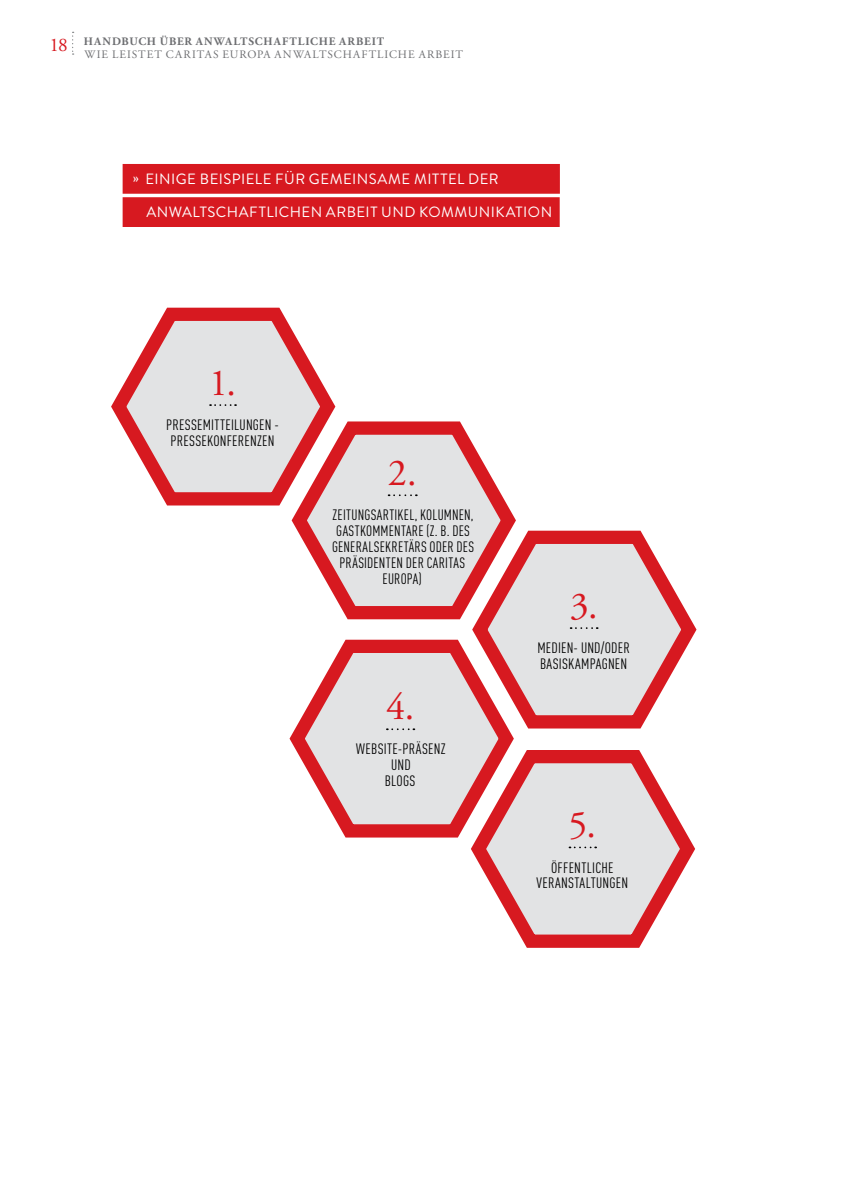
<style>
.page{position:relative;width:844px;height:1191px;background:#fff}
.page>*{position:absolute;margin:0;border:0;box-sizing:border-box;transform-origin:0 0}
.t1{font:38.15px "Adobe Garamond Pro";color:#d71920}
.t2{font:19.25px "Adobe Garamond Pro";color:#d71920}
.t3{font:14.88px/15.8px "DIN Cond";letter-spacing:.015em;color:#000;text-align:center}
.t4{font:14.88px "Brandon Grotesque";letter-spacing:.035em;color:#fff}
.t5{font:11.38px "Adobe Garamond Pro";letter-spacing:.085em;color:#6d6e71}
.t6{font:700 11.38px "Adobe Garamond Pro";letter-spacing:.075em;color:#6d6e71}
</style>
<div class="page">
<svg style="left:72px;top:32px;width:2px;height:23px"></svg>
<div style="left:123px;top:164px;width:436px;height:30px;background:#d71920"></div>
<div style="left:123px;top:197px;width:436px;height:30px;background:#d71920"></div>
<svg style="left:111px;top:307px;width:172px;height:114px"></svg>
<svg style="left:119px;top:314px;width:578px;height:634px"></svg>
<svg style="left:282px;top:628px;width:239px;height:216px"></svg>
<p class="t2" style="left:50px;top:33px;width:20px">18</p>
<p class="t6" style="left:84px;top:35px;width:302px">HANDBUCH ÜBER ANWALTSCHAFTLICHE ARBEIT</p>
<p class="t5" style="left:84px;top:47px;width:380px">WIE LEISTET CARITAS EUROPA ANWALTSCHAFTLICHE ARBEIT</p>
<p class="t4" style="left:133px;top:169px;width:367px">» EINIGE BEISPIELE FÜR GEMEINSAME MITTEL DER</p>
<p class="t4" style="left:146px;top:202px;width:407px">ANWALTSCHAFTLICHEN ARBEIT UND KOMMUNIKATION</p>
<h1 class="t1" style="left:209px;top:360px;width:28px">1.</h1>
<p class="t3" style="left:166px;top:417px;width:114px;text-align:left">PRESSEMITTEILUNGEN -<br>PRESSEKONFERENZEN</p>
<h1 class="t1" style="left:387px;top:450px;width:30px">2.</h1>
<p class="t3" style="left:332px;top:507px;width:143px">ZEITUNGSARTIKEL, KOLUMNEN,<br>GASTKOMMENTARE (Z. B. DES<br>GENERALSEKRETÄRS ODER DES<br>PRÄSIDENTEN DER CARITAS<br>EU ROPA)</p>
<h1 class="t1" style="left:386px;top:684px;width:30px">4.</h1>
<p class="t3" style="left:356px;top:741px;width:91px">WEBSITE-PRÄSENZ<br>UND<br>BLOGS</p>
<h1 class="t1" style="left:569px;top:583px;width:29px">3.</h1>
<p class="t3" style="left:537px;top:640px;width:94px;text-align:left">MEDIEN- UND/ODER<br>BASISKAMPAGNEN</p>
<h1 class="t1" style="left:568px;top:802px;width:29px">5.</h1>
<p class="t3" style="left:536px;top:859px;width:93px">ÖFFENTLICHE<br>VERANSTALTUNGEN</p>
</div>
